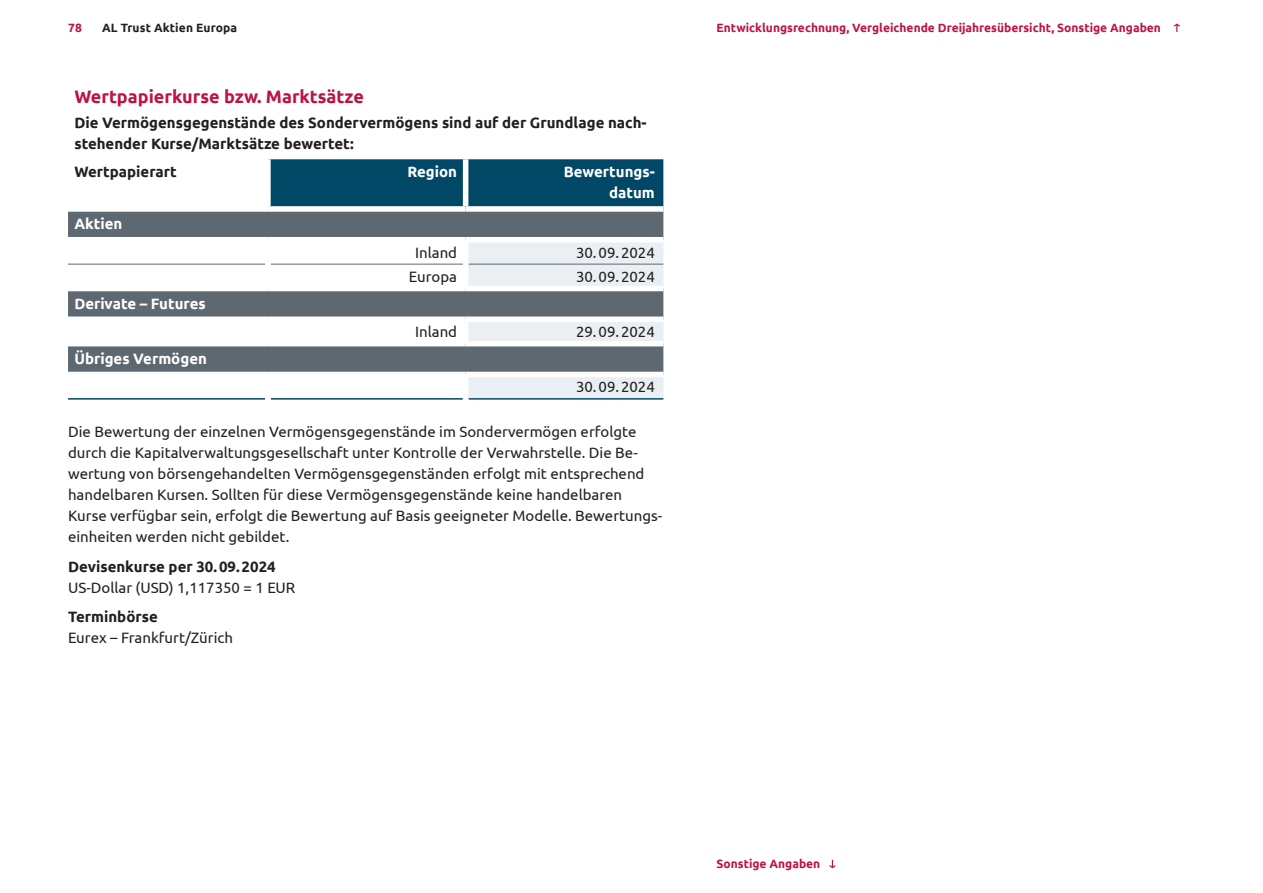
<style>
.page{position:relative;width:1263px;height:893px;background:#fff}
.page>*{position:absolute;margin:0;border:0;box-sizing:border-box;transform-origin:0 0}
.t1{font:700 18px "Ubuntu";color:#bc1446}
.t2{font:15px/21px "Ubuntu";color:#231f20}
.t3{font:700 15px/21px "Ubuntu";color:#231f20}
.t4{font:700 15px/21px "Ubuntu";color:#fff;text-align:right}
.t5{font:700 12px "Ubuntu";color:#bc1446}
.t6{font:700 12px "Ubuntu";letter-spacing:.01em;color:#231f20}
</style>
<div class="page">
<div style="left:271px;top:159px;width:392px;height:47px;background:#004865"></div>
<svg style="left:68px;top:212px;width:595px;height:160px;fill:#5e6870"></svg>
<div style="left:463px;top:159px;width:5px;height:47px;background:#fff"></div>
<div style="left:68px;top:237px;width:200px;height:5px;background:#fff"></div>
<div style="left:268px;top:237px;width:198px;height:5px;background:#fff"></div>
<div style="left:466px;top:237px;width:197px;height:5px;background:#fff"></div>
<div style="left:68px;top:286px;width:200px;height:5px;background:#fff"></div>
<div style="left:268px;top:286px;width:198px;height:5px;background:#fff"></div>
<div style="left:68px;top:341px;width:200px;height:5px;background:#fff"></div>
<div style="left:268px;top:341px;width:198px;height:5px;background:#fff"></div>
<hr style="left:68px;top:398px;width:197px;height:2px;background:#004865">
<hr style="left:271px;top:398px;width:192px;height:2px;background:#004865">
<hr style="left:68px;top:264px;width:197px;height:1px;background:#5e6870">
<hr style="left:271px;top:264px;width:192px;height:1px;background:#5e6870">
<div style="left:265px;top:242px;width:6px;height:22px;background:#fff"></div>
<div style="left:265px;top:264px;width:6px;height:22px;background:#fff"></div>
<div style="left:265px;top:322px;width:6px;height:19px;background:#fff"></div>
<svg style="left:463px;top:242px;width:200px;height:158px;background:#bbc1c6"></svg>
<div style="left:68px;top:317px;width:200px;height:5px;background:#fff"></div>
<div style="left:268px;top:317px;width:198px;height:5px;background:#fff"></div>
<div style="left:466px;top:317px;width:197px;height:5px;background:#fff"></div>
<div style="left:463px;top:377px;width:5px;height:22px;background:#fff"></div>
<svg style="left:829px;top:860px;width:7px;height:8px"></svg>
<svg style="left:1174px;top:23px;width:6px;height:9px"></svg>
<p class="t5" style="left:68px;top:20px;width:15px">78</p>
<p class="t6" style="left:102px;top:20px;width:137px">AL Trust Aktien Europa</p>
<p class="t5" style="left:716px;top:20px;width:446px">Entwicklungsrechnung, Vergleichende Dreijahresübersicht, Sonstige Angaben</p>
<p class="t1" style="left:74px;top:86px;width:291px">Wertpapierkurse bzw. Marktsätze</p>
<p class="t3" style="left:74px;top:112px;width:574px">Die Vermögensgegenstände des Sondervermögens sind auf der Grundlage nach&shy;stehender Kurse/Marktsätze bewertet:</p>
<p class="t3" style="left:74px;top:161px;width:104px">Wertpapierart</p>
<p class="t4" style="left:408px;top:161px;width:51px">Region</p>
<p class="t4" style="left:564px;top:161px;width:93px">Bewertungs&shy;datum</p>
<p class="t4" style="left:74px;top:213px;width:49px">Aktien</p>
<p class="t2" style="left:415px;top:241px;width:44px">Inland</p>
<p class="t2" style="left:576px;top:241px;width:80px">30.09.2024</p>
<p class="t2" style="left:409px;top:266px;width:50px">Europa</p>
<p class="t2" style="left:576px;top:266px;width:80px">30.09.2024</p>
<p class="t4" style="left:74px;top:293px;width:133px">Derivate – Futures</p>
<p class="t2" style="left:415px;top:321px;width:44px">Inland</p>
<p class="t2" style="left:576px;top:321px;width:80px">29.09.2024</p>
<p class="t4" style="left:74px;top:348px;width:134px">Übriges Vermögen</p>
<p class="t2" style="left:576px;top:376px;width:80px">30.09.2024</p>
<p class="t2" style="left:68px;top:421px;width:596px">Die Bewertung der einzelnen Vermögensgegenstände im Sondervermögen erfolgte durch die Kapitalverwaltungsgesellschaft unter Kontrolle der Verwahrstelle. Die Be&shy;wertung von börsengehandelten Vermögensgegenständen erfolgt mit entsprechend handelbaren Kursen. Sollten für diese Vermögensgegenstände keine handelbaren Kurse verfügbar sein, erfolgt die Bewertung auf Basis geeigneter Modelle. Bewertungs&shy;einheiten werden nicht gebildet.</p>
<p class="t3" style="left:68px;top:556px;width:209px">Devisenkurse per 30.09.2024</p>
<p class="t2" style="left:68px;top:576px;width:229px">US-Dollar (USD) 1,117350 = 1 EUR</p>
<p class="t3" style="left:68px;top:606px;width:91px">Terminbörse</p>
<p class="t2" style="left:68px;top:627px;width:166px">Eurex – Frankfurt/Zürich</p>
<p class="t5" style="left:716px;top:857px;width:105px">Sonstige Angaben</p>
</div>
